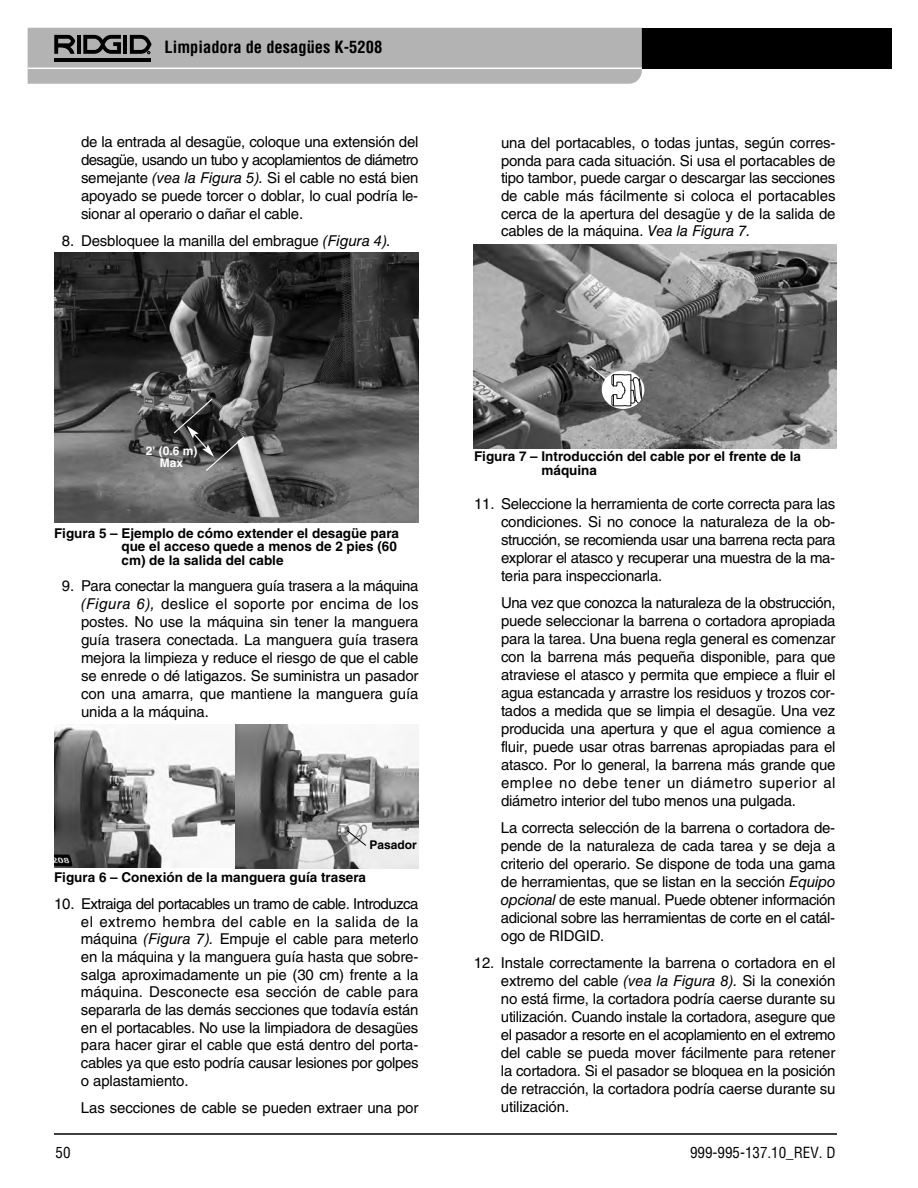
<style>
.page{position:relative;width:918px;height:1188px;background:#fff}
.page>*{position:absolute;margin:0;border:0;box-sizing:border-box;transform-origin:0 0}
.t1{font:700 condensed 16.5px "Helvetica LT Std";color:#000}
.t2{font:15px/18px "Helvetica LT Std";letter-spacing:-.015em;color:#000;text-align:justify}
.t3{font:condensed 15px "Helvetica LT Std";color:#000}
.t4{font:700 13.5px/13.5px "Helvetica LT Std";color:#000}
.t5{font:700 12px/12px "Helvetica LT Std";color:#fff;text-align:center}
.t6{font:700 12px "Helvetica LT Std";color:#000}
.s1{font-style:italic}
</style>
<div class="page">
<hr style="left:54px;top:1133px;width:783px;height:2px;background:#000">
<div style="left:464px;top:28px;width:428px;height:41px;background:#000"></div>
<svg style="left:28px;top:28px;width:614px;height:56px;background:#adadad"></svg>
<img style="left:54px;top:252px;width:364px;height:271px">
<svg style="left:173px;top:397px;width:73px;height:75px;background:#5e5e5e"></svg>
<img style="left:54px;top:727px;width:181px;height:141px">
<img style="left:235px;top:725px;width:183px;height:144px">
<svg style="left:346px;top:830px;width:21px;height:17px"></svg>
<img style="left:474px;top:244px;width:362px;height:205px">
<div style="left:602px;top:371px;width:42px;height:38px;background:#fff;border-radius:50%"></div>
<svg style="left:589px;top:365px;width:54px;height:44px"></svg>
<p class="t1" style="left:165px;top:41px;width:219px">Limpiadora de desagües K-5208</p>
<p class="t2" style="left:81px;top:134px;width:339px">de la entrada al desagüe, coloque una extensión del desagüe, usando un tubo y acoplamientos de diámetro semejante <span class="s1">(vea la Figura 5).</span> Si el cable no está bien apoyado se puede torcer o doblar, lo cual podría le&shy;sionar al operario o dañar el cable.</p>
<p class="t2" style="left:62px;top:233px;width:331px">8. Desbloquee la manilla del embrague <span class="s1">(Figura 4).</span></p>
<p class="t2" style="left:501px;top:135px;width:336px">una del portacables, o todas juntas, según corres&shy;ponda para cada situación. Si usa el portacables de tipo tambor, puede cargar o descargar las secciones de cable más fácilmente si coloca el portacables cerca de la apertura del desagüe y de la salida de cables de la máquina. <span class="s1">Vea la Figura 7.</span></p>
<p class="t5" style="left:146px;top:446px;width:53px">2' (0.6 m)<br>Max</p>
<p class="t4" style="left:542px;top:451px;width:261px;text-indent:-68px">Figura 7 – Introducción del cable por el frente de la máquina</p>
<p class="t2" style="left:501px;top:496px;width:336px;text-indent:-27px">11. Seleccione la herramienta de corte correcta para las condiciones. Si no conoce la naturaleza de la ob&shy;strucción, se recomienda usar una barrena recta para explorar el atasco y recuperar una muestra de la ma&shy;teria para inspeccionarla.</p>
<p class="t2" style="left:501px;top:595px;width:336px">Una vez que conozca la naturaleza de la obstrucción, puede seleccionar la barrena o cortadora apropiada para la tarea. Una buena regla general es comenzar con la barrena más pequeña disponible, para que atraviese el atasco y permita que empiece a fluir el agua estancada y arrastre los residuos y trozos cor&shy;tados a medida que se limpia el desagüe. Una vez producida una apertura y que el agua comience a fluir, puede usar otras barrenas apropiadas para el atasco. Por lo general, la barrena más grande que emplee no debe tener un diámetro superior al diámetro interior del tubo menos una pulgada.</p>
<p class="t2" style="left:501px;top:820px;width:336px">La correcta selección de la barrena o cortadora de&shy;pende de la naturaleza de cada tarea y se deja a criterio del operario. Se dispone de toda una gama de herramientas, que se listan en la sección <span class="s1">Equipo opcional</span> de este manual. Puede obtener información adicional sobre las herramientas de corte en el catál&shy;ogo de RIDGID.</p>
<p class="t2" style="left:501px;top:955px;width:336px;text-indent:-27px">12. Instale correctamente la barrena o cortadora en el extremo del cable <span class="s1">(vea la Figura 8).</span> Si la conexión no está firme, la cortadora podría caerse durante su utilización. Cuando instale la cortadora, asegure que el pasador a resorte en el acoplamiento en el extremo del cable se pueda mover fácilmente para retener la cortadora. Si el pasador se bloquea en la posición de retracción, la cortadora podría caerse durante su utilización.</p>
<p class="t4" style="left:122px;top:527px;width:279px;text-indent:-68px">Figura 5 – Ejemplo de cómo extender el desagüe para que el acceso quede a menos de 2 pies (60 cm) de la salida del cable</p>
<p class="t2" style="left:81px;top:578px;width:339px;text-indent:-19px">9. Para conectar la manguera guía trasera a la máquina <span class="s1">(Figura 6),</span> deslice el soporte por encima de los postes. No use la máquina sin tener la manguera guía trasera conectada. La manguera guía trasera mejora la limpieza y reduce el riesgo de que el cable se enrede o dé latigazos. Se suministra un pasador con una amarra, que mantiene la manguera guía unida a la máquina.</p>
<p class="t6" style="left:370px;top:841px;width:49px">Pasador</p>
<p class="t4" style="left:54px;top:872px;width:314px">Figura 6 – Conexión de la manguera guía trasera</p>
<p class="t2" style="left:81px;top:896px;width:339px;text-indent:-27px">10. Extraiga del portacables un tramo de cable. Introduzca el extremo hembra del cable en la salida de la máquina <span class="s1">(Figura 7).</span> Empuje el cable para meterlo en la máquina y la manguera guía hasta que sobre&shy;salga aproximadamente un pie (30 cm) frente a la máquina. Desconecte esa sección de cable para separarla de las demás secciones que todavía están en el portacables. No use la limpiadora de desagües para hacer girar el cable que está dentro del porta&shy;cables ya que esto podría causar lesiones por golpes o aplastamiento.</p>
<p class="t2" style="left:81px;top:1100px;width:339px">Las secciones de cable se pueden extraer una por</p>
<p class="t3" style="left:56px;top:1146px;width:16px">50</p>
<p class="t3" style="left:690px;top:1146px;width:147px">999-995-137.10_REV. D</p>
</div>
